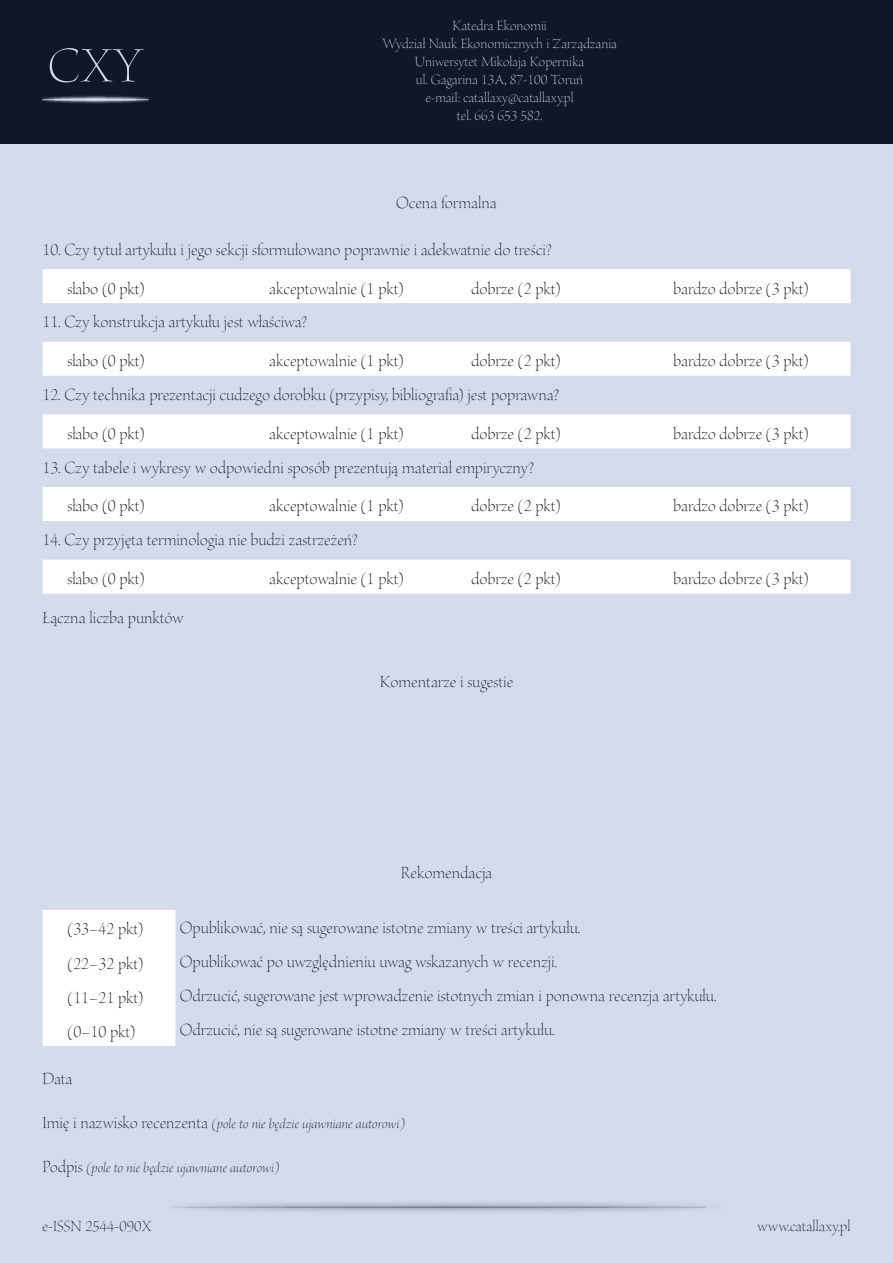
<style>
.page{position:relative;width:893px;height:1263px;background:#fff}
.page>*{position:absolute;margin:0;border:0;box-sizing:border-box;transform-origin:0 0}
.t1{font:52.5px "Brioso Pro Light Poster";color:#d6dbec}
.t2{font:18px "Brioso Pro Light Poster";letter-spacing:.005em;color:#121728}
.t3{font:18px "Brioso Pro Light Poster";letter-spacing:.005em;color:#000}
.t4{font:16.5px "Brioso Pro Light Poster";color:#121728}
.t5{font:15px/18px "Brioso Pro Light Poster";color:#d6dbec;text-align:center}
.t6{font:15px "Brioso Pro Light Poster It";color:#121728}
.s1{font-family:"Brioso Pro Light Poster";font-size:18px}
</style>
<div class="page">
<div style="left:0;top:0;width:893px;height:145px;background:#121728"></div>
<img style="left:43px;top:95px;width:106px;height:9px">
<div style="left:0;top:145px;width:893px;height:1118px;background:#d6dbec"></div>
<div style="left:43px;top:269px;width:807px;height:34px;background:#fff"></div>
<div style="left:43px;top:342px;width:807px;height:34px;background:#fff"></div>
<div style="left:43px;top:414px;width:807px;height:34px;background:#fff"></div>
<div style="left:43px;top:487px;width:807px;height:34px;background:#fff"></div>
<div style="left:43px;top:560px;width:807px;height:34px;background:#fff"></div>
<div style="left:43px;top:910px;width:132px;height:136px;background:#fff"></div>
<h1 class="t1" style="left:48px;top:38px;width:97px">CXY</h1>
<p class="t5" style="left:382px;top:18px;width:236px">Katedra Ekonomii<br>Wydział Nauk Ekonomicznych i Zarządzania<br>Uniwersytet Mikołaja Kopernika<br>ul. Gagarina 13A, 87-100 Toruń<br>e-mail: catallaxy@catallaxy.pl<br>tel. 663 653 582.</p>
<p class="t2" style="left:396px;top:193px;width:102px">Ocena formalna</p>
<p class="t2" style="left:43px;top:240px;width:511px">10. Czy tytuł artykułu i jego sekcji sformułowano poprawnie i adekwatnie do treści?</p>
<p class="t3" style="left:68px;top:279px;width:78px">słabo (0 pkt)</p>
<p class="t3" style="left:270px;top:279px;width:135px">akceptowalnie (1 pkt)</p>
<p class="t3" style="left:472px;top:279px;width:90px">dobrze (2 pkt)</p>
<p class="t3" style="left:673px;top:279px;width:136px">bardzo dobrze (3 pkt)</p>
<p class="t2" style="left:42px;top:313px;width:266px">11. Czy konstrukcja artykułu jest właściwa?</p>
<p class="t3" style="left:68px;top:351px;width:78px">słabo (0 pkt)</p>
<p class="t3" style="left:270px;top:351px;width:135px">akceptowalnie (1 pkt)</p>
<p class="t3" style="left:472px;top:351px;width:90px">dobrze (2 pkt)</p>
<p class="t3" style="left:673px;top:351px;width:136px">bardzo dobrze (3 pkt)</p>
<p class="t2" style="left:42px;top:385px;width:518px">12. Czy technika prezentacji cudzego dorobku (przypisy, bibliografia) jest poprawna?</p>
<p class="t3" style="left:68px;top:424px;width:78px">słabo (0 pkt)</p>
<p class="t3" style="left:270px;top:424px;width:135px">akceptowalnie (1 pkt)</p>
<p class="t3" style="left:472px;top:424px;width:90px">dobrze (2 pkt)</p>
<p class="t3" style="left:673px;top:424px;width:136px">bardzo dobrze (3 pkt)</p>
<p class="t2" style="left:42px;top:458px;width:493px">13. Czy tabele i wykresy w odpowiedni sposób prezentują materiał empiryczny?</p>
<p class="t3" style="left:68px;top:497px;width:78px">słabo (0 pkt)</p>
<p class="t3" style="left:270px;top:497px;width:135px">akceptowalnie (1 pkt)</p>
<p class="t3" style="left:472px;top:497px;width:90px">dobrze (2 pkt)</p>
<p class="t3" style="left:673px;top:497px;width:136px">bardzo dobrze (3 pkt)</p>
<p class="t2" style="left:42px;top:530px;width:317px">14. Czy przyjęta terminologia nie budzi zastrzeżeń?</p>
<p class="t3" style="left:68px;top:569px;width:78px">słabo (0 pkt)</p>
<p class="t3" style="left:270px;top:569px;width:135px">akceptowalnie (1 pkt)</p>
<p class="t3" style="left:472px;top:569px;width:90px">dobrze (2 pkt)</p>
<p class="t3" style="left:673px;top:569px;width:136px">bardzo dobrze (3 pkt)</p>
<p class="t2" style="left:42px;top:608px;width:143px">Łączna liczba punktów</p>
<p class="t2" style="left:380px;top:673px;width:135px">Komentarze i sugestie</p>
<p class="t2" style="left:401px;top:864px;width:93px">Rekomendacja</p>
<p class="t3" style="left:68px;top:920px;width:77px">(33–42 pkt)</p>
<p class="t2" style="left:180px;top:918px;width:402px">Opublikować, nie są sugerowane istotne zmiany w treści artykułu.</p>
<p class="t3" style="left:68px;top:955px;width:77px">(22–32 pkt)</p>
<p class="t2" style="left:180px;top:952px;width:379px">Opublikować po uwzględnieniu uwag wskazanych w recenzji.</p>
<p class="t3" style="left:68px;top:989px;width:77px">(11–21 pkt)</p>
<p class="t2" style="left:180px;top:986px;width:538px">Odrzucić, sugerowane jest wprowadzenie istotnych zmian i ponowna recenzja artykułu.</p>
<p class="t3" style="left:68px;top:1023px;width:69px">(0–10 pkt)</p>
<p class="t2" style="left:180px;top:1020px;width:376px">Odrzucić, nie są sugerowane istotne zmiany w treści artykułu.</p>
<p class="t2" style="left:43px;top:1069px;width:32px">Data</p>
<p class="t6" style="left:43px;top:1114px;width:364px"><span class="s1">Imię i nazwisko recenzenta</span> (pole to nie będzie ujawniane autorowi)</p>
<p class="t6" style="left:43px;top:1158px;width:239px"><span class="s1">Podpis</span> (pole to nie będzie ujawniane autorowi)</p>
<p class="t4" style="left:43px;top:1217px;width:111px">e-ISSN 2544-090X</p>
<p class="t4" style="left:757px;top:1217px;width:95px">www.catallaxy.pl</p>
</div>
